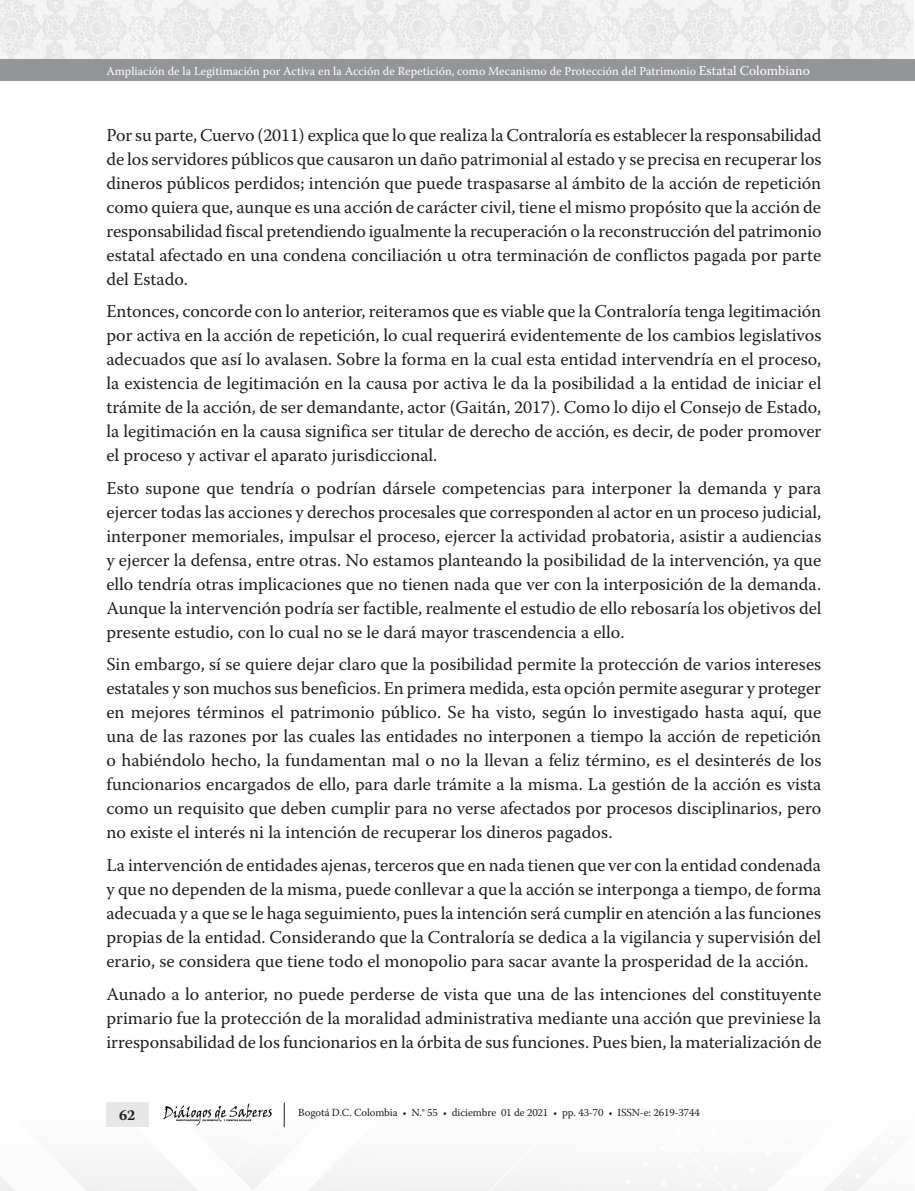
<style>
.page{position:relative;width:915px;height:1191px;background:#fff}
.page>*{position:absolute;margin:0;border:0;box-sizing:border-box;transform-origin:0 0}
.t1{font:18px/24px "Warnock Pro";color:#231f20;text-align:justify}
.t2{font:700 15px "Warnock Pro";color:#231f20}
.t3{font:12px "Warnock Pro";color:#fff}
.t4{font:10.8px "Warnock Pro";letter-spacing:-.01em;color:#231f20}
.s1{font-size:13.5px}
</style>
<div class="page">
<img style="left:0;top:0;width:913px;height:60px">
<div style="left:0;top:60px;width:914px;height:21px;background:#939598"></div>
<div style="left:106px;top:1102px;width:43px;height:24px;background:#e6e7e9"></div>
<img style="left:163px;top:1103px;width:109px;height:23px">
<svg style="left:284px;top:1102px;width:1px;height:25px"></svg>
<p class="t3" style="left:106px;top:64px;width:704px">Ampliación de la Legitimación por Activa en la Acción de Repetición, como Mecanismo de Protección del Patrimonio <span class="s1">Estatal Colombiano</span></p>
<p class="t1" style="left:106px;top:123px;width:716px">Por su parte, Cuervo (2011) explica que lo que realiza la Contraloría es establecer la responsabilidad de los servidores públicos que causaron un daño patrimonial al estado y se precisa en recuperar los dineros públicos perdidos; intención que puede traspasarse al ámbito de la acción de repetición como quiera que, aunque es una acción de carácter civil, tiene el mismo propósito que la acción de responsabilidad fiscal pretendiendo igualmente la recuperación o la reconstrucción del patrimonio estatal afectado en una condena conciliación u otra terminación de conflictos pagada por parte del Estado.</p>
<p class="t1" style="left:106px;top:299px;width:716px">Entonces, concorde con lo anterior, reiteramos que es viable que la Contraloría tenga legitimación por activa en la acción de repetición, lo cual requerirá evidentemente de los cambios legislativos adecuados que así lo avalasen. Sobre la forma en la cual esta entidad intervendría en el proceso, la existencia de legitimación en la causa por activa le da la posibilidad a la entidad de iniciar el trámite de la acción, de ser demandante, actor (Gaitán, 2017). Como lo dijo el Consejo de Estado, la legitimación en la causa significa ser titular de derecho de acción, es decir, de poder promover el proceso y activar el aparato jurisdiccional.</p>
<p class="t1" style="left:106px;top:476px;width:716px">Esto supone que tendría o podrían dársele competencias para interponer la demanda y para ejercer todas las acciones y derechos procesales que corresponden al actor en un proceso judicial, interponer memoriales, impulsar el proceso, ejercer la actividad probatoria, asistir a audiencias y ejercer la defensa, entre otras. No estamos planteando la posibilidad de la intervención, ya que ello tendría otras implicaciones que no tienen nada que ver con la interposición de la demanda.<br>Aunque la intervención podría ser factible, realmente el estudio de ello rebosaría los objetivos del presente estudio, con lo cual no se le dará mayor trascendencia a ello.</p>
<p class="t1" style="left:106px;top:652px;width:716px">Sin embargo, sí se quiere dejar claro que la posibilidad permite la protección de varios intereses estatales y son muchos sus beneficios. En primera medida, esta opción permite asegurar y proteger en mejores términos el patrimonio público. Se ha visto, según lo investigado hasta aquí, que una de las razones por las cuales las entidades no interponen a tiempo la acción de repetición o habiéndolo hecho, la fundamentan mal o no la llevan a feliz término, es el desinterés de los funcionarios encargados de ello, para darle trámite a la misma. La gestión de la acción es vista como un requisito que deben cumplir para no verse afectados por procesos disciplinarios, pero no existe el interés ni la intención de recuperar los dineros pagados.</p>
<p class="t1" style="left:106px;top:852px;width:716px">La intervención de entidades ajenas, terceros que en nada tienen que ver con la entidad condenada y que no dependen de la misma, puede conllevar a que la acción se interponga a tiempo, de forma adecuada y a que se le haga seguimiento, pues la intención será cumplir en atención a las funciones propias de la entidad. Considerando que la Contraloría se dedica a la vigilancia y supervisión del erario, se considera que tiene todo el monopolio para sacar avante la prosperidad de la acción.</p>
<p class="t1" style="left:106px;top:981px;width:716px">Aunado a lo anterior, no puede perderse de vista que una de las intenciones del constituyente primario fue la protección de la moralidad administrativa mediante una acción que previniese la irresponsabilidad de los funcionarios en la órbita de sus funciones. Pues bien, la materialización de</p>
<p class="t2" style="left:119px;top:1106px;width:18px">62</p>
<p class="t4" style="left:298px;top:1106px;width:403px">Bogotá D.C. Colombia • N.° 55 • diciembre 01 de 2021 • pp. 43-70 • ISSN-e: 2619-3744</p>
</div>
